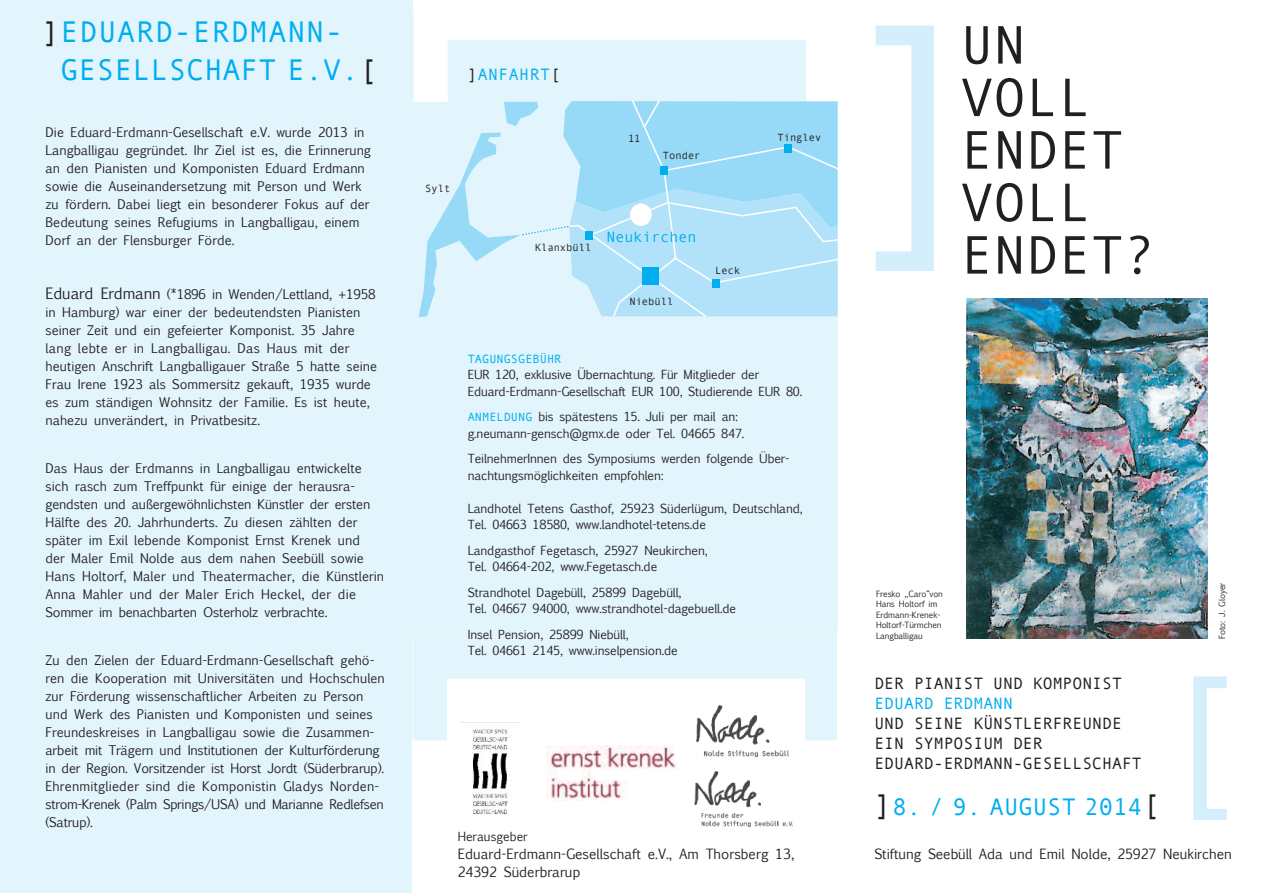
<style>
.page{position:relative;width:1263px;height:893px;background:#fff}
.page>*{position:absolute;margin:0;border:0;box-sizing:border-box;transform-origin:0 0}
.t1{font:521.55px "Andale Mono";color:#fff}
.t2{font:54.3px/52.5px "Andale Mono";color:#231f20}
.t3{font:30px/37.5px "Andale Mono";letter-spacing:.015em;color:#00aeef}
.t4{font:24px "Andale Mono";color:#00aeef}
.t5{font:16.5px/19.8px "Andale Mono";color:#231f20}
.t6{font:16.5px "Andale Mono";color:#00aeef}
.t7{font:16.5px "Andale Mono";letter-spacing:.03em;color:#00aeef}
.t8{font:15px "Andale Mono";color:#00aeef}
.t9{font:13.5px/18px "Euphemia UCAS";color:#231f20}
.t10{font:12.75px/18px "Euphemia UCAS";color:#231f20}
.t11{font:12px/16.5px "Euphemia UCAS";letter-spacing:-.01em;color:#231f20}
.t12{font:12px "Andale Mono";color:#00aeef}
.t13{font:10.5px "Andale Mono";color:#231f20}
.t14{font:8.25px/10.5px "Euphemia UCAS";letter-spacing:-.01em;color:#231f20}
.s1{color:#231f20}
.s2{font-size:15px}
.s3{font-family:"Andale Mono";color:#00aeef}
.s4{font-size:30px;color:#231f20}
</style>
<div class="page">
<div style="left:0;top:0;width:838px;height:893px;background:#e2f4fc"></div>
<div style="left:412px;top:639px;width:426px;height:254px;background:#fff"></div>
<img style="left:966px;top:298px;width:241px;height:341px">
<svg style="left:876px;top:26px;width:58px;height:245px"></svg>
<svg style="left:1193px;top:676px;width:34px;height:144px"></svg>
<svg style="left:413px;top:639px;width:424px;height:102px"></svg>
<div style="left:455px;top:708px;width:82px;height:119px;background:#fff"></div>
<img style="left:460px;top:722px;width:59px;height:93px">
<img style="left:547px;top:745px;width:129px;height:55px">
<img style="left:696px;top:705px;width:92px;height:51px">
<img style="left:694px;top:771px;width:98px;height:55px">
<div style="left:413px;top:0;width:429px;height:11px;background:#fff"></div>
<svg style="left:419px;top:98px;width:419px;height:220px;background:#bae5f9"></svg>
<div style="left:630px;top:204px;width:22px;height:22px;background:#fff;border-radius:50%"></div>
<h3 class="t3" style="left:61px;top:13px;width:318px;text-indent:-18px"><span class="s1">]</span>EDUARD-ERDMANN-<br>GESELLSCHAFT E.V.<span class="s1">[</span></h3>
<p class="t10" style="left:46px;top:123px;width:327px">Die Eduard-Erdmann-Gesellschaft e.V. wurde 2013 in Langballigau gegründet. Ihr Ziel ist es, die Erinnerung an den Pianisten und Komponisten Eduard Erdmann sowie die Auseinandersetzung mit Person und Werk zu fördern. Dabei liegt ein besonderer Fokus auf der Bedeutung seines Refugiums in Langballigau, einem Dorf an der Flensburger Förde.</p>
<p class="t10" style="left:46px;top:285px;width:333px"><span class="s2">Eduard Erdmann</span> (*1896 in Wenden/Lettland, +1958 in Hamburg) war einer der bedeutendsten Pianisten seiner Zeit und ein gefeierter Komponist. 35 Jahre lang lebte er in Langballigau. Das Haus mit der heutigen Anschrift Langballigauer Straße 5 hatte seine Frau Irene 1923 als Sommersitz gekauft, 1935 wurde es zum ständigen Wohnsitz der Familie. Es ist heute, nahezu unverändert, in Privatbesitz.</p>
<p class="t10" style="left:46px;top:459px;width:340px">Das Haus der Erdmanns in Langballigau entwickelte sich rasch zum Treffpunkt für einige der herausra&shy;gendsten und außergewöhnlichsten Künstler der ersten Hälfte des 20. Jahrhunderts. Zu diesen zählten der später im Exil lebende Komponist Ernst Krenek und<br>der Maler Emil Nolde aus dem nahen Seebüll sowie Hans Holtorf, Maler und Theatermacher, die Künstlerin Anna Mahler und der Maler Erich Heckel, der die Sommer im benachbarten Osterholz verbrachte.</p>
<p class="t10" style="left:45px;top:651px;width:341px">Zu den Zielen der Eduard-Erdmann-Gesellschaft gehö&shy;ren die Kooperation mit Universitäten und Hochschulen zur Förderung wissenschaftlicher Arbeiten zu Person und Werk des Pianisten und Komponisten und seines Freundeskreises in Langballigau sowie die Zusammen&shy;arbeit mit Trägern und Institutionen der Kulturförderung in der Region. Vorsitzender ist Horst Jordt (Süderbrarup).<br>Ehrenmitglieder sind die Komponistin Gladys Norden&shy;strom-Krenek (Palm Springs/USA) und Marianne Redlefsen (Satrup).</p>
<h1 class="t1" style="left:300px;top:173px;width:314px;rotate:-90deg">]</h1>
<p class="t13" style="left:777px;top:131px;width:46px">TINGLEV</p>
<p class="t13" style="left:663px;top:150px;width:39px">TONDER</p>
<p class="t7" style="left:468px;top:65px;width:94px"><span class="s1">]</span>ANFAHRT<span class="s1">[</span></p>
<p class="t13" style="left:628px;top:133px;width:14px">11</p>
<p class="t13" style="left:425px;top:182px;width:27px">SYLT</p>
<p class="t13" style="left:535px;top:241px;width:58px">KLANXBÜLL</p>
<p class="t8" style="left:607px;top:228px;width:92px">NEUKIRCHEN</p>
<p class="t13" style="left:629px;top:295px;width:46px">NIEBÜLL</p>
<p class="t13" style="left:715px;top:264px;width:27px">LECK</p>
<p class="t12" style="left:468px;top:352px;width:95px">TAGUNGSGEBÜHR</p>
<p class="t11" style="left:468px;top:366px;width:336px">EUR 120, exklusive Übernachtung. Für Mitglieder der<br>Eduard-Erdmann-Gesellschaft EUR 100, Studierende EUR 80.</p>
<p class="t11" style="left:468px;top:408px;width:278px"><span class="s3">ANMELDUNG</span> bis spätestens 15. Juli per mail an: g.neumann-gensch@gmx.de oder Tel. 04665 847.</p>
<p class="t11" style="left:468px;top:450px;width:323px">TeilnehmerInnen des Symposiums werden folgende Über&shy;nachtungsmöglichkeiten empfohlen:</p>
<p class="t11" style="left:468px;top:499px;width:336px">Landhotel Tetens Gasthof, 25923 Süderlügum, Deutschland,<br>Tel. 04663 18580, www.landhotel-tetens.de</p>
<p class="t11" style="left:468px;top:541px;width:242px">Landgasthof Fegetasch, 25927 Neukirchen,<br>Tel. 04664-202, www.Fegetasch.de</p>
<p class="t11" style="left:468px;top:583px;width:270px">Strandhotel Dagebüll, 25899 Dagebüll,<br>Tel. 04667 94000, www.strandhotel-dagebuell.de</p>
<p class="t11" style="left:468px;top:625px;width:212px">Insel Pension, 25899 Niebüll,<br>Tel. 04661 2145, www.inselpension.de</p>
<p class="t11" style="left:458px;top:827px;width:71px">Herausgeber</p>
<p class="t9" style="left:458px;top:844px;width:338px">Eduard-Erdmann-Gesellschaft e.V., Am Thorsberg 13,<br>24392 Süderbrarup</p>
<h2 class="t2" style="left:961px;top:19px;width:197px">UN<br>VOLL<br>ENDET<br>VOLL<br>ENDET?</h2>
<p class="t14" style="left:876px;top:588px;width:68px">Fresko „Caro“von<br>Hans Holtorf im<br>Erdmann-Krenek-<br>Holtorf-Türmchen<br>Langballigau</p>
<p class="t14" style="left:1216px;top:639px;width:58px;rotate:-90deg">Foto: J. Gloyer</p>
<p class="t5" style="left:874px;top:674px;width:249px">DER PIANIST UND KOMPONIST</p>
<p class="t6" style="left:874px;top:694px;width:140px">EDUARD ERDMANN</p>
<p class="t5" style="left:874px;top:713px;width:269px">UND SEINE KÜNSTLERFREUNDE<br>EIN SYMPOSIUM DER<br>EDUARD-ERDMANN-GESELLSCHAFT</p>
<h3 class="t4" style="left:874px;top:793px;width:287px"><span class="s4">]</span>8. / 9. AUGUST 2014<span class="s4">[</span></h3>
<p class="t9" style="left:874px;top:844px;width:359px">Stiftung Seebüll Ada und Emil Nolde, 25927 Neukirchen</p>
</div>
